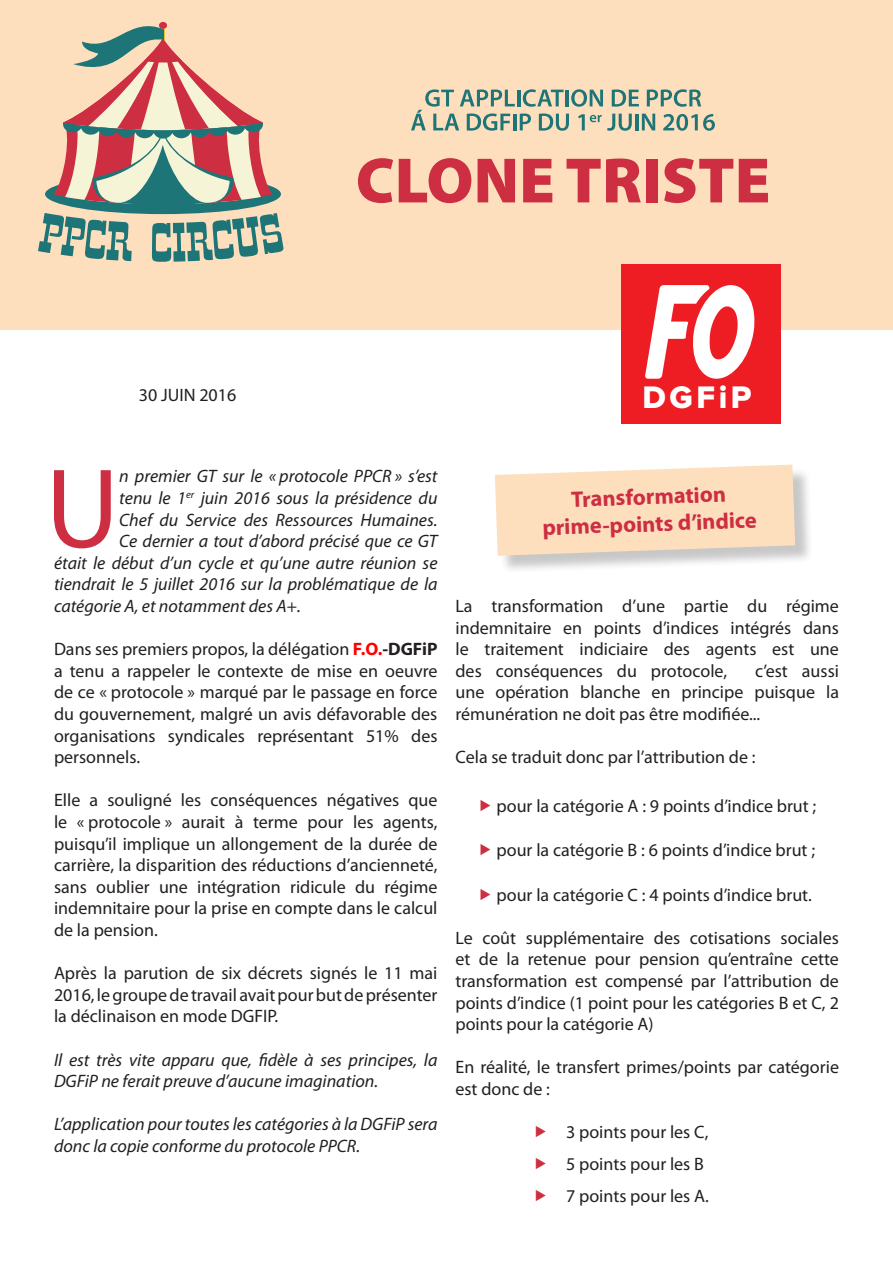
<style>
.page{position:relative;width:893px;height:1263px;background:#fff}
.page>*{position:absolute;margin:0;border:0;box-sizing:border-box;transform-origin:0 0}
.t1{font:114.15px "Myriad Pro";color:#cd2e42}
.t2{font:32.25px "Proxima Nova Extrabld";letter-spacing:.11em;color:#fff}
.Titre_2{font:700 22.5px "Myriad Pro";color:#cd2e42}
.t3{font:18px/21.6px "Myriad Pro";color:#231f20;text-align:justify}
.t4{font:italic 18px/21.6px "Myriad Pro";color:#231f20}
.s1{font-weight:700;color:#f00}
.s2{font-weight:700}
</style>
<div class="page">
<div style="left:0;top:0;width:892px;height:330px;background:#fddfbe"></div>
<div style="left:45px;top:174px;width:236px;height:40px;background:#1d7577;border-radius:50%"></div>
<svg style="left:53px;top:22px;width:220px;height:185px"></svg>
<svg style="left:38px;top:213px;width:94px;height:48px"></svg>
<svg style="left:152px;top:213px;width:131px;height:49px"></svg>
<svg style="left:358px;top:158px;width:35px;height:45px"></svg>
<svg style="left:399px;top:158px;width:72px;height:45px"></svg>
<svg style="left:478px;top:159px;width:37px;height:43px"></svg>
<svg style="left:523px;top:159px;width:29px;height:43px"></svg>
<svg style="left:566px;top:158px;width:75px;height:44px"></svg>
<div style="left:646px;top:159px;width:12px;height:43px;background:#cd2e42"></div>
<svg style="left:664px;top:158px;width:69px;height:45px"></svg>
<svg style="left:739px;top:159px;width:29px;height:43px"></svg>
<svg style="left:411px;top:89px;width:304px;height:42px"></svg>
<div style="left:621px;top:264px;width:159px;height:159px;background:#ee1d23"></div>
<svg style="left:645px;top:285px;width:110px;height:94px"></svg>
<div style="left:498px;top:467px;width:316px;height:107px;background:#231f20;opacity:.25"></div>
<svg style="left:495px;top:465px;width:300px;height:91px;background:#fadfc3"></svg>
<p class="t3" style="left:139px;top:384px;width:99px">30 JUIN 2016</p>
<p class="t2" style="left:642px;top:382px;width:111px">DGFiP</p>
<p class="t1" style="left:45px;top:438px;width:75px">U</p>
<p class="t4" style="left:119px;top:465px;width:320px">n premier GT sur le « protocole PPCR » s’est</p>
<p class="t4" style="left:119px;top:487px;width:320px">tenu le 1<sup>er</sup> juin 2016 sous la présidence du</p>
<p class="t4" style="left:119px;top:508px;width:320px">Chef du Service des Ressources Humaines.</p>
<p class="t4" style="left:119px;top:530px;width:320px">Ce dernier a tout d’abord précisé que ce GT</p>
<p class="t4" style="left:54px;top:552px;width:385px">était le début d’un cycle et qu’une autre réunion se</p>
<p class="t4" style="left:54px;top:573px;width:385px">tiendrait le 5 juillet 2016 sur la problématique de la</p>
<p class="t4" style="left:54px;top:595px;width:249px">catégorie A, et notamment des A+.</p>
<p class="t3" style="left:54px;top:638px;width:385px">Dans ses premiers propos, la délégation <span class="s1">F.O.</span><span class="s2">-DGFiP </span>a tenu a rappeler le contexte de mise en oeuvre de ce « protocole » marqué par le passage en force du gouvernement, malgré un avis défavorable des organisations syndicales représentant 51% des personnels.</p>
<p class="t3" style="left:54px;top:789px;width:385px">Elle a souligné les conséquences négatives que le « protocole » aurait à terme pour les agents, puisqu’il implique un allongement de la durée de carrière, la disparition des réductions d’ancienneté, sans oublier une intégration ridicule du régime indemnitaire pour la prise en compte dans le calcul de la pension.</p>
<p class="t3" style="left:54px;top:962px;width:385px">Après la parution de six décrets signés le 11 mai 2016, le groupe de travail avait pour but de présenter la déclinaison en mode DGFIP.</p>
<p class="t4" style="left:54px;top:1048px;width:385px">Il est très vite apparu que, fidèle à ses principes, la<br>DGFiP ne ferait preuve d’aucune imagination.</p>
<p class="t4" style="left:54px;top:1113px;width:385px">L’application pour toutes les catégories à la DGFiP sera donc la copie conforme du protocole PPCR.</p>
<p class="Titre_2" style="left:571px;top:485px;width:156px;rotate:-2deg">Transformation</p>
<p class="Titre_2" style="left:542px;top:513px;width:216px;rotate:-2deg">prime-points d’indice</p>
<p class="t3" style="left:455px;top:595px;width:385px">La transformation d’une partie du régime indemnitaire en points d’indices intégrés dans le traitement indiciaire des agents est une des conséquences du protocole,</p>
<p class="t3" style="left:455px;top:660px;width:385px;text-indent:300px">c’est aussi une opération blanche en principe puisque la rémunération ne doit pas être modifiée...</p>
<p class="t3" style="left:455px;top:746px;width:302px">Cela se traduit donc par l’attribution de :</p>
<p class="t3" style="left:497px;top:795px;width:321px">pour la catégorie A : 9 points d’indice brut ;</p>
<p class="t3" style="left:497px;top:839px;width:320px">pour la catégorie B : 6 points d’indice brut ;</p>
<p class="t3" style="left:497px;top:883px;width:317px">pour la catégorie C : 4 points d’indice brut.</p>
<p class="t3" style="left:455px;top:927px;width:385px">Le coût supplémentaire des cotisations sociales et de la retenue pour pension qu’entraîne cette transformation est compensé par l’attribution de points d’indice (1 point pour les catégories B et C, 2 points pour la catégorie A)</p>
<p class="t3" style="left:455px;top:1056px;width:385px">En réalité, le transfert primes/points par catégorie est donc de :</p>
<p class="t3" style="left:566px;top:1121px;width:144px">3 points pour les C,</p>
<p class="t3" style="left:566px;top:1153px;width:139px">5 points pour les B</p>
<p class="t3" style="left:566px;top:1185px;width:144px">7 points pour les A.</p>
</div>
